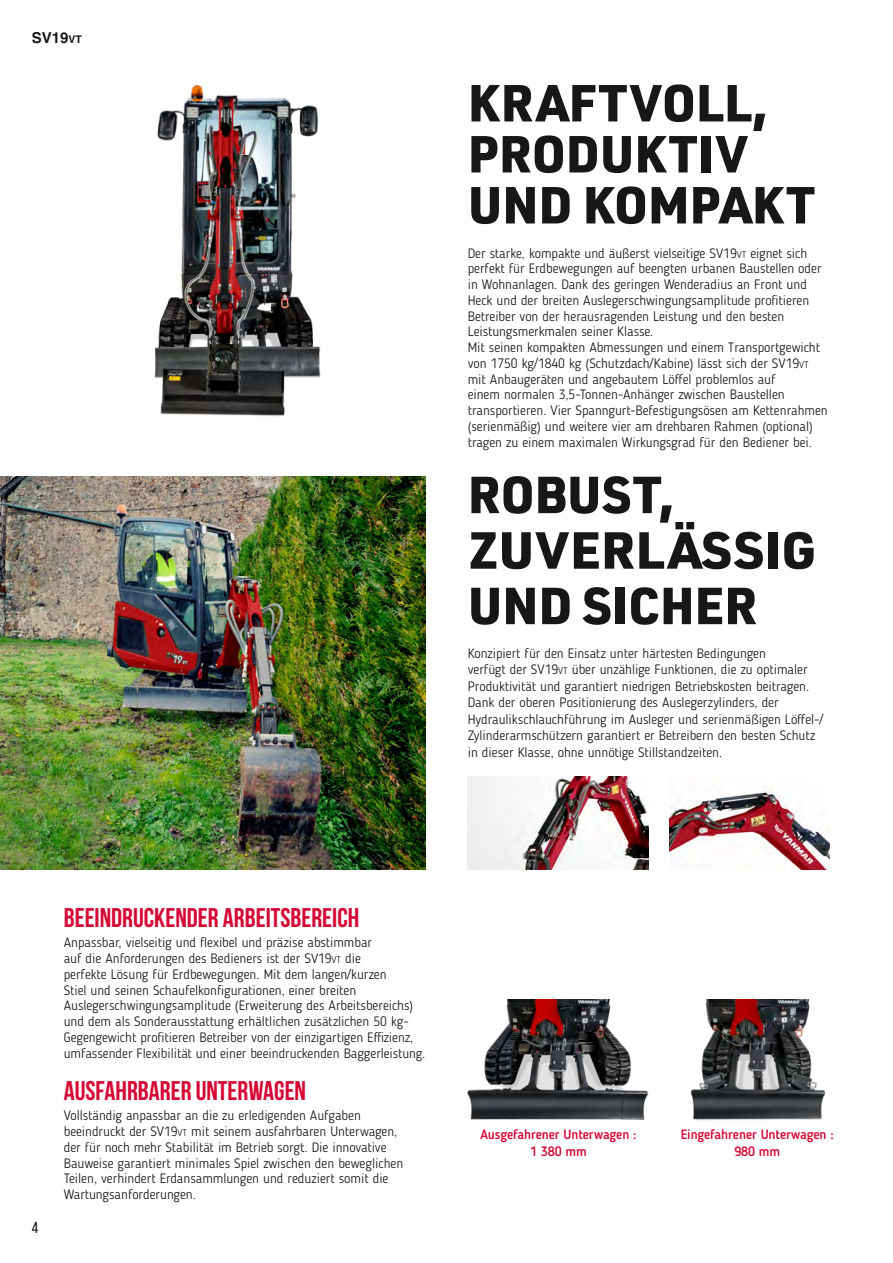
<style>
.page{position:relative;width:893px;height:1263px;background:#fff}
.page>*{position:absolute;margin:0;border:0;box-sizing:border-box;transform-origin:0 0}
.t1{font:900 51px/51px "URWDIN";color:#181716}
.t2{font:700 27px "Bebas Neue";color:#d50634}
.t3{font:15.9px "Bebas Neue";color:#181716}
.t4{font:700 15px "Helvetica LT Pro";color:#181716}
.t5{font:300 13.5px/15.8px "Blogger Sans";color:#181716}
.t6{font:500 13.5px/16.5px "Blogger Sans";letter-spacing:-.01em;color:#d50634;text-align:center}
.s1{font-size:10.5px}
.s2{font-size:9.45px}
</style>
<div class="page">
<img style="left:467px;top:999px;width:182px;height:121px">
<img style="left:468px;top:777px;width:180px;height:92px">
<img style="left:670px;top:786px;width:159px;height:83px">
<img style="left:0;top:477px;width:425px;height:392px">
<img style="left:154px;top:84px;width:167px;height:332px">
<img style="left:690px;top:999px;width:136px;height:121px">
<p class="t4" style="left:32px;top:29px;width:52px">SV19<span class="s1">vt</span></p>
<h1 class="t1" style="left:468px;top:75px;width:348px">KRAFTVOLL,<br>PRODUKTIV<br>UND KOMPAKT</h1>
<p class="t5" style="left:468px;top:245px;width:361px">Der starke, kompakte und äußerst vielseitige SV19<span class="s2">VT</span> eignet sich perfekt für Erdbewegungen auf beengten urbanen Baustellen oder in Wohnanlagen. Dank des geringen Wenderadius an Front und Heck und der breiten Auslegerschwingungsamplitude profitieren Betreiber von der herausragenden Leistung und den besten Leistungsmerkmalen seiner Klasse.<br>Mit seinen kompakten Abmessungen und einem Transportgewicht von 1750 kg/1840 kg (Schutzdach/Kabine) lässt sich der SV19<span class="s2">VT </span>mit Anbaugeräten und angebautem Löffel problemlos auf<br>einem normalen 3,5-Tonnen-Anhänger zwischen Baustellen transportieren. Vier Spanngurt-Befestigungsösen am Kettenrahmen (serienmäßig) und weitere vier am drehbaren Rahmen (optional) tragen zu einem maximalen Wirkungsgrad für den Bediener bei.</p>
<h1 class="t1" style="left:468px;top:465px;width:350px;line-height:55.5px">ROBUST,<br>ZUVERLÄSSIG<br>UND SICHER</h1>
<p class="t5" style="left:468px;top:645px;width:357px;line-height:16.5px">Konzipiert für den Einsatz unter härtesten Bedingungen<br>verfügt der SV19<span class="s2">VT</span> über unzählige Funktionen, die zu optimaler Produktivität und garantiert niedrigen Betriebskosten beitragen.<br>Dank der oberen Positionierung des Auslegerzylinders, der Hydraulikschlauchführung im Ausleger und serienmäßigen Löffel-/ Zylinderarmschützern garantiert er Betreibern den besten Schutz in dieser Klasse, ohne unnötige Stillstandzeiten.</p>
<p class="t3" style="left:32px;top:1219px;width:8px">4</p>
<h2 class="t2" style="left:64px;top:903px;width:297px">BEEINDRUCKENDER ARBEITSBEREICH</h2>
<p class="t5" style="left:64px;top:935px;width:363px">Anpassbar, vielseitig und flexibel und präzise abstimmbar<br>auf die Anforderungen des Bedieners ist der SV19<span class="s2">VT</span> die<br>perfekte Lösung für Erdbewegungen. Mit dem langen/kurzen<br>Stiel und seinen Schaufelkonfigurationen, einer breiten Auslegerschwingungsamplitude (Erweiterung des Arbeitsbereichs) und dem als Sonderausstattung erhältlichen zusätzlichen 50 kg-Gegengewicht profitieren Betreiber von der einzigartigen Effizienz, umfassender Flexibilität und einer beeindruckenden Baggerleistung.</p>
<h2 class="t2" style="left:64px;top:1076px;width:244px">AUSFAHRBARER UNTERWAGEN</h2>
<p class="t5" style="left:64px;top:1108px;width:341px">Vollständig anpassbar an die zu erledigenden Aufgaben beeindruckt der SV19<span class="s2">VT</span> mit seinem ausfahrbaren Unterwagen, der für noch mehr Stabilität im Betrieb sorgt. Die innovative Bauweise garantiert minimales Spiel zwischen den beweglichen Teilen, verhindert Erdansammlungen und reduziert somit die Wartungsanforderungen.</p>
<p class="t6" style="left:480px;top:1126px;width:158px">Ausgefahrener Unterwagen :<br>1 380 mm</p>
<p class="t6" style="left:681px;top:1126px;width:154px">Eingefahrener Unterwagen :<br>980 mm</p>
</div>
